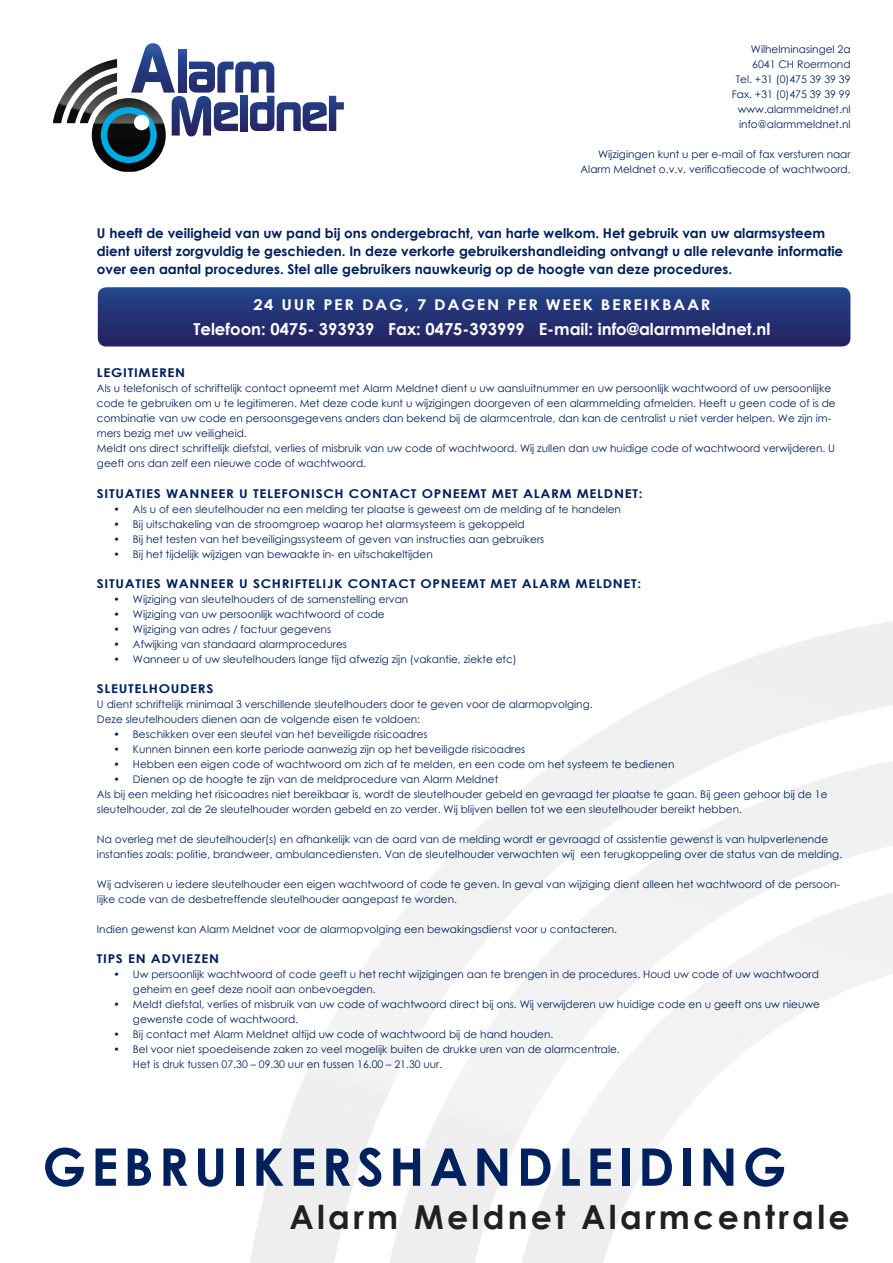
<style>
.page{position:relative;width:893px;height:1263px;background:#fff}
.page>*{position:absolute;margin:0;border:0;box-sizing:border-box;transform-origin:0 0}
.t1{font:700 51.9px "Century Gothic";letter-spacing:.1em;color:#00215d}
.t2{font:700 33px "Century Gothic";letter-spacing:.1em;color:#231f20}
.t3{font:700 16.5px "Century Gothic";color:#fff}
.t4{font:700 14.85px "Century Gothic";letter-spacing:.1em;color:#fff;scale:1.11 1}
.t5{font:700 13.5px/18px "Century Gothic";color:#00215d}
.t6{font:700 12.15px "Century Gothic";letter-spacing:.05em;color:#00215d;scale:1.11 1}
.t7{font:10.5px/15px "Century Gothic";color:#00215d}
</style>
<div class="page">
<svg style="left:98px;top:287px;width:752px;height:59px;background:#253476"></svg>
<svg style="left:53px;top:43px;width:291px;height:129px"></svg>
<svg style="left:250px;top:621px;width:643px;height:642px"></svg>
<p class="t7" style="left:751px;top:42px;width:101px">Wilhelminasingel 2a</p>
<p class="t7" style="left:752px;top:57px;width:100px">6041 CH Roermond</p>
<p class="t7" style="left:736px;top:72px;width:116px">Tel. +31 (0)475 39 39 39</p>
<p class="t7" style="left:732px;top:87px;width:120px">Fax. +31 (0)475 39 39 99</p>
<p class="t7" style="left:738px;top:102px;width:114px">www.alarmmeldnet.nl</p>
<p class="t7" style="left:739px;top:117px;width:113px">info@alarmmeldnet.nl</p>
<p class="t7" style="left:598px;top:147px;width:254px">Wijzigingen kunt u per e-mail of fax versturen naar</p>
<p class="t7" style="left:580px;top:162px;width:272px">Alarm Meldnet o.v.v. verificatiecode of wachtwoord.</p>
<p class="t5" style="left:97px;top:223px;width:748px">U heeft de veiligheid van uw pand bij ons ondergebracht, van harte welkom. Het gebruik van uw alarmsysteem dient uiterst zorgvuldig te geschieden. In deze verkorte gebruikershandleiding ontvangt u alle relevante informatie over een aantal procedures. Stel alle gebruikers nauwkeurig op de hoogte van deze procedures.</p>
<p class="t4" style="left:253px;top:293px;width:413px">24 UUR PER DAG, 7 DAGEN PER WEEK BEREIKBAAR</p>
<p class="t3" style="left:194px;top:317px;width:578px">Telefoon: 0475- 393939 Fax: 0475-393999 E-mail: info@alarmmeldnet.nl</p>
<p class="t6" style="left:97px;top:364px;width:81px">LEGITIMEREN</p>
<p class="t7" style="left:97px;top:381px;width:740px">Als u telefonisch of schriftelijk contact opneemt met Alarm Meldnet dient u uw aansluitnummer en uw persoonlijk wachtwoord of uw persoonlijke code te gebruiken om u te legitimeren. Met deze code kunt u wijzigingen doorgeven of een alarmmelding afmelden. Heeft u geen code of is de combinatie van uw code en persoonsgegevens anders dan bekend bij de alarmcentrale, dan kan de centralist u niet verder helpen. We zijn im&shy;mers bezig met uw veiligheid.</p>
<p class="t7" style="left:97px;top:441px;width:740px">Meldt ons direct schriftelijk diefstal, verlies of misbruik van uw code of wachtwoord. Wij zullen dan uw huidige code of wachtwoord verwijderen. U geeft ons dan zelf een nieuwe code of wachtwoord.</p>
<p class="t6" style="left:97px;top:484px;width:493px">SITUATIES WANNEER U TELEFONISCH CONTACT OPNEEMT MET ALARM MELDNET:</p>
<p class="t7" style="left:113px;top:501px;width:509px">• Als u of een sleutelhouder na een melding ter plaatse is geweest om de melding af te handelen</p>
<p class="t7" style="left:113px;top:516px;width:413px">• Bij uitschakeling van de stroomgroep waarop het alarmsysteem is gekoppeld</p>
<p class="t7" style="left:113px;top:531px;width:432px">• Bij het testen van het beveiligingssysteem of geven van instructies aan gebruikers</p>
<p class="t7" style="left:113px;top:546px;width:321px">• Bij het tijdelijk wijzigen van bewaakte in- en uitschakeltijden</p>
<p class="t6" style="left:97px;top:574px;width:492px">SITUATIES WANNEER U SCHRIFTELIJK CONTACT OPNEEMT MET ALARM MELDNET:</p>
<p class="t7" style="left:113px;top:591px;width:296px">• Wijziging van sleutelhouders of de samenstelling ervan</p>
<p class="t7" style="left:113px;top:606px;width:273px">• Wijziging van uw persoonlijk wachtwoord of code</p>
<p class="t7" style="left:113px;top:621px;width:219px">• Wijziging van adres / factuur gegevens</p>
<p class="t7" style="left:113px;top:636px;width:235px">• Afwijking van standaard alarmprocedures</p>
<p class="t7" style="left:113px;top:651px;width:405px">• Wanneer u of uw sleutelhouders lange tijd afwezig zijn (vakantie, ziekte etc)</p>
<p class="t6" style="left:97px;top:679px;width:106px">SLEUTELHOUDERS</p>
<p class="t7" style="left:97px;top:696px;width:497px">U dient schriftelijk minimaal 3 verschillende sleutelhouders door te geven voor de alarmopvolging.</p>
<p class="t7" style="left:97px;top:711px;width:325px">Deze sleutelhouders dienen aan de volgende eisen te voldoen:</p>
<p class="t7" style="left:113px;top:726px;width:316px">• Beschikken over een sleutel van het beveiligde risicoadres</p>
<p class="t7" style="left:113px;top:741px;width:413px">• Kunnen binnen een korte periode aanwezig zijn op het beveiligde risicoadres</p>
<p class="t7" style="left:113px;top:756px;width:562px">• Hebben een eigen code of wachtwoord om zich af te melden, en een code om het systeem te bedienen</p>
<p class="t7" style="left:113px;top:771px;width:386px">• Dienen op de hoogte te zijn van de meldprocedure van Alarm Meldnet</p>
<p class="t7" style="left:97px;top:786px;width:732px">Als bij een melding het risicoadres niet bereikbaar is, wordt de sleutelhouder gebeld en gevraagd ter plaatse te gaan. Bij geen gehoor bij de 1e sleutelhouder, zal de 2e sleutelhouder worden gebeld en zo verder. Wij blijven bellen tot we een sleutelhouder bereikt hebben.</p>
<p class="t7" style="left:97px;top:831px;width:747px">Na overleg met de sleutelhouder(s) en afhankelijk van de aard van de melding wordt er gevraagd of assistentie gewenst is van hulpverlenende instanties zoals: politie, brandweer, ambulancediensten. Van de sleutelhouder verwachten wij een terugkoppeling over de status van de melding.</p>
<p class="t7" style="left:97px;top:876px;width:744px">Wij adviseren u iedere sleutelhouder een eigen wachtwoord of code te geven. In geval van wijziging dient alleen het wachtwoord of de persoon&shy;lijke code van de desbetreffende sleutelhouder aangepast te worden.</p>
<p class="t7" style="left:97px;top:921px;width:522px">Indien gewenst kan Alarm Meldnet voor de alarmopvolging een bewakingsdienst voor u contacteren.</p>
<p class="t6" style="left:97px;top:949px;width:112px">TIPS EN ADVIEZEN</p>
<p class="t7" style="left:133px;top:966px;width:687px;text-indent:-20px">• Uw persoonlijk wachtwoord of code geeft u het recht wijzigingen aan te brengen in de procedures. Houd uw code of uw wachtwoord geheim en geef deze nooit aan onbevoegden.</p>
<p class="t7" style="left:133px;top:996px;width:689px;text-indent:-20px">• Meldt diefstal, verlies of misbruik van uw code of wachtwoord direct bij ons. Wij verwijderen uw huidige code en u geeft ons uw nieuwe gewenste code of wachtwoord.</p>
<p class="t7" style="left:113px;top:1026px;width:441px">• Bij contact met Alarm Meldnet altijd uw code of wachtwoord bij de hand houden.</p>
<p class="t7" style="left:113px;top:1041px;width:508px">• Bel voor niet spoedeisende zaken zo veel mogelijk buiten de drukke uren van de alarmcentrale.</p>
<p class="t7" style="left:133px;top:1056px;width:311px">Het is druk tussen 07.30 – 09.30 uur en tussen 16.00 – 21.30 uur.</p>
<p class="t1" style="left:43px;top:1127px;width:745px">GEBRUIKERSHANDLEIDING</p>
<p class="t2" style="left:289px;top:1192px;width:562px">Alarm Meldnet Alarmcentrale</p>
</div>
